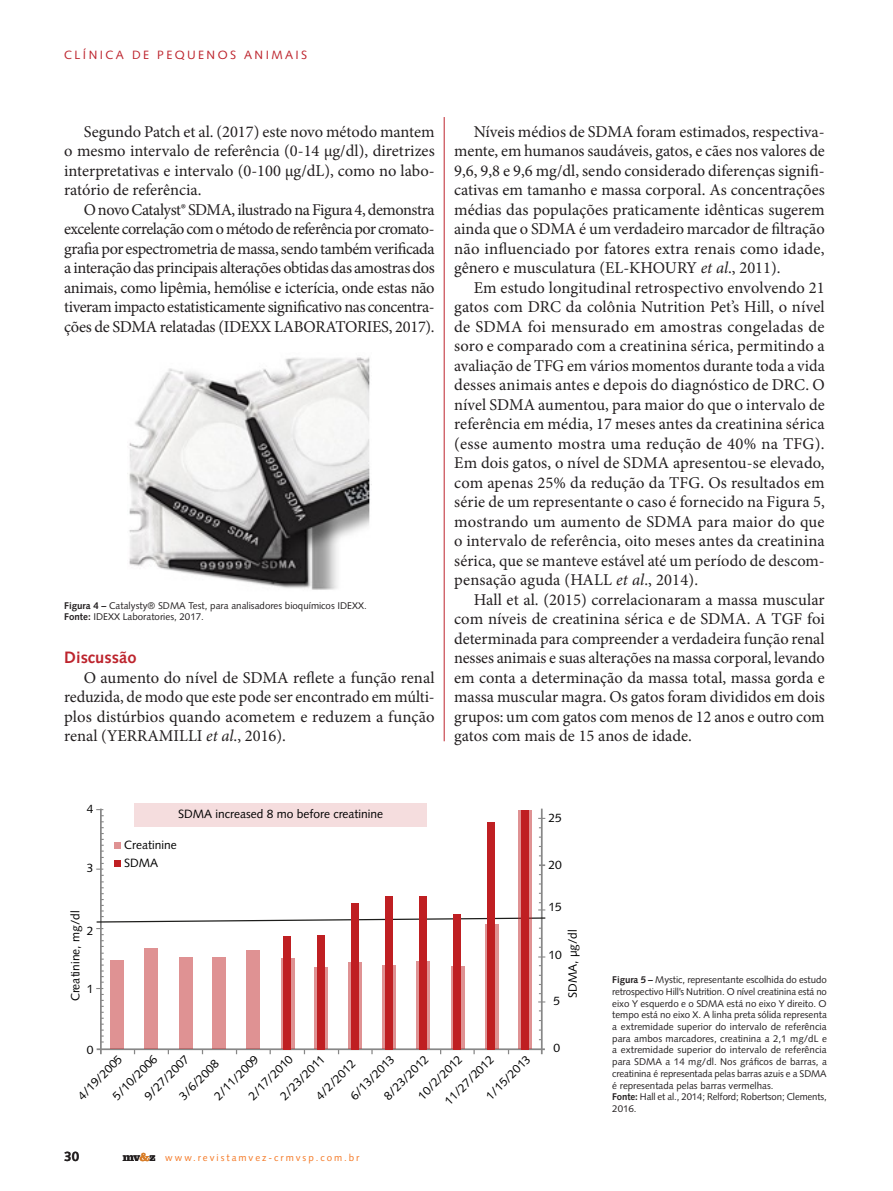
<style>
.page{position:relative;width:893px;height:1191px;background:#fff}
.page>*{position:absolute;margin:0;border:0;box-sizing:border-box;transform-origin:0 0}
.TEXTO{font:16.5px/19.5px "Minion Pro";color:#231f20;text-align:justify}
.SUB_1{font:700 16.5px "Syntax LT Std";color:#bd242d}
.t1{font:700 13.5px "Syntax LT Std";color:#231f20}
.t2{font:12px/24.8px "Syntax LT Std";color:#000}
.t3{font:12px "Syntax LT Std";letter-spacing:.2em;color:#bd242d}
.LEGENDA_-_QUADRO_IMA{font:9.75px/11.7px "Syntax LT Std";color:#231f20;text-align:justify}
.FONTE_Quadro_imagem{font:9.75px/11.7px "Syntax LT Std";letter-spacing:-.01em;color:#231f20}
.t4{font:9.75px "Syntax LT Std";letter-spacing:.2em;color:#f47824}
.s1{font-weight:700}
.s2{font-style:italic}
.s3{font-family:"Clarendon LT Std";font-weight:700;font-size:12px;color:#231f20}
.s4{font-family:"Clarendon LT Std";font-weight:700;font-size:12px;color:#d87d28}
</style>
<div class="page">
<hr style="left:444px;top:117px;width:1px;height:624px;background:#bd242d">
<img style="left:129px;top:357px;width:241px;height:233px">
<div style="left:135px;top:802px;width:292px;height:24px;background:#f5ddde"></div>
<hr style="left:100px;top:808px;width:2px;height:246px;background:#878787">
<hr style="left:97px;top:1048px;width:448px;height:2px;background:#878787">
<hr style="left:541px;top:808px;width:2px;height:246px;background:#878787">
<svg style="left:96px;top:809px;width:450px;height:233px"></svg>
<div style="left:110px;top:960px;width:13px;height:89px;background:#df9293"></div>
<div style="left:145px;top:948px;width:13px;height:101px;background:#df9293"></div>
<div style="left:179px;top:957px;width:13px;height:92px;background:#df9293"></div>
<div style="left:212px;top:957px;width:13px;height:92px;background:#df9293"></div>
<div style="left:247px;top:950px;width:13px;height:99px;background:#df9293"></div>
<div style="left:281px;top:958px;width:13px;height:91px;background:#df9293"></div>
<svg style="left:314px;top:967px;width:13px;height:82px"></svg>
<div style="left:349px;top:962px;width:13px;height:87px;background:#df9293"></div>
<svg style="left:382px;top:965px;width:13px;height:84px"></svg>
<svg style="left:416px;top:961px;width:13px;height:88px"></svg>
<svg style="left:451px;top:966px;width:13px;height:83px"></svg>
<svg style="left:486px;top:924px;width:13px;height:125px"></svg>
<svg style="left:518px;top:810px;width:13px;height:239px"></svg>
<div style="left:114px;top:842px;width:7px;height:7px;background:#df9293"></div>
<div style="left:114px;top:859px;width:7px;height:7px;background:#bf1f22"></div>
<div style="left:283px;top:936px;width:8px;height:113px;background:#bf1f22"></div>
<div style="left:317px;top:935px;width:7px;height:114px;background:#bf1f22"></div>
<div style="left:351px;top:903px;width:8px;height:146px;background:#bf1f22"></div>
<div style="left:385px;top:895px;width:7px;height:154px;background:#bf1f22"></div>
<div style="left:420px;top:895px;width:7px;height:154px;background:#bf1f22"></div>
<div style="left:487px;top:822px;width:7px;height:227px;background:#bf1f22"></div>
<div style="left:454px;top:914px;width:7px;height:135px;background:#bf1f22"></div>
<div style="left:521px;top:810px;width:7px;height:239px;background:#bf1f22"></div>
<p class="t3" style="left:64px;top:47px;width:245px">CLÍNICA DE PEQUENOS ANIMAIS</p>
<p class="TEXTO" style="left:64px;top:122px;width:372px;text-indent:20px">Segundo Patch et al. (2017) este novo método mantem o mesmo intervalo de referência (0-14 μg/dl), diretrizes interpretativas e intervalo (0-100 μg/dL), como no labo&shy;ratório de referência.</p>
<p class="TEXTO" style="left:64px;top:200px;width:372px;text-indent:20px">O novo Catalyst® SDMA, ilustrado na Figura 4, demonstra excelente correlação com o método de referência por cromato&shy;grafia por espectrometria de massa, sendo também verificada a interação das principais alterações obtidas das amostras dos animais, como lipêmia, hemólise e icterícia, onde estas não tiveram impacto estatisticamente significativo nas concentra&shy;ções de SDMA relatadas (IDEXX LABORATORIES, 2017).</p>
<p class="LEGENDA_-_QUADRO_IMA" style="left:64px;top:599px;width:304px"><span class="s1">Figura 4 –</span> Catalysty® SDMA Test, para analisadores bioquímicos IDEXX.</p>
<p class="FONTE_Quadro_imagem" style="left:64px;top:611px;width:141px"><span class="s1">Fonte:</span> IDEXX Laboratories, 2017.</p>
<p class="SUB_1" style="left:64px;top:648px;width:74px">Discussão</p>
<p class="TEXTO" style="left:64px;top:668px;width:372px;text-indent:20px">O aumento do nível de SDMA reflete a função renal reduzida, de modo que este pode ser encontrado em múlti&shy;plos distúrbios quando acometem e reduzem a função renal (YERRAMILLI <span class="s2">et al</span>., 2016).</p>
<p class="TEXTO" style="left:454px;top:122px;width:372px;text-indent:20px">Níveis médios de SDMA foram estimados, respectiva&shy;mente, em humanos saudáveis, gatos, e cães nos valores de 9,6, 9,8 e 9,6 mg/dl, sendo considerado diferenças signifi&shy;cativas em tamanho e massa corporal. As concentrações médias das populações praticamente idênticas sugerem ainda que o SDMA é um verdadeiro marcador de filtração não influenciado por fatores extra renais como idade, gênero e musculatura (EL-KHOURY <span class="s2">et al</span>., 2011).</p>
<p class="TEXTO" style="left:454px;top:278px;width:372px;text-indent:20px">Em estudo longitudinal retrospectivo envolvendo 21 gatos com DRC da colônia Nutrition Pet’s Hill, o nível de SDMA foi mensurado em amostras congeladas de soro e comparado com a creatinina sérica, permitindo a avaliação de TFG em vários momentos durante toda a vida desses animais antes e depois do diagnóstico de DRC. O nível SDMA aumentou, para maior do que o intervalo de referência em média, 17 meses antes da creatinina sérica (esse aumento mostra uma redução de 40% na TFG).<br>Em dois gatos, o nível de SDMA apresentou-se elevado, com apenas 25% da redução da TFG. Os resultados em série de um representante o caso é fornecido na Figura 5, mostrando um aumento de SDMA para maior do que o intervalo de referência, oito meses antes da creatinina sérica, que se manteve estável até um período de descom&shy;pensação aguda (HALL <span class="s2">et al</span>., 2014).</p>
<p class="TEXTO" style="left:454px;top:590px;width:372px;text-indent:20px">Hall et al. (2015) correlacionaram a massa muscular com níveis de creatinina sérica e de SDMA. A TGF foi determinada para compreender a verdadeira função renal nesses animais e suas alterações na massa corporal, levando em conta a determinação da massa total, massa gorda e massa muscular magra. Os gatos foram divididos em dois grupos: um com gatos com menos de 12 anos e outro com gatos com mais de 15 anos de idade.</p>
<p class="t2" style="left:87px;top:796px;width:8px">4</p>
<p class="t2" style="left:87px;top:856px;width:8px">3</p>
<p class="t2" style="left:63px;top:1001px;width:92px;rotate:-90deg">Creatinine, mg/dl</p>
<p class="t2" style="left:87px;top:918px;width:8px">2</p>
<p class="t2" style="left:87px;top:976px;width:8px">1</p>
<p class="t2" style="left:178px;top:801px;width:206px">SDMA increased 8 mo before creatinine</p>
<p class="t2" style="left:124px;top:832px;width:54px">Creatinine</p>
<p class="t2" style="left:124px;top:850px;width:35px">SDMA</p>
<p class="t2" style="left:87px;top:1037px;width:8px">0</p>
<p class="t2" style="left:88px;top:1071px;width:59px;text-indent:-25px;rotate:-45deg">4/19/2005<br>5/10/2006</p>
<p class="t2" style="left:242px;top:1088px;width:59px;rotate:-45deg">2/17/2010</p>
<p class="t2" style="left:207px;top:1088px;width:59px;rotate:-45deg">2/11/2009</p>
<p class="t2" style="left:138px;top:1088px;width:59px;rotate:-45deg">9/27/2007</p>
<p class="t2" style="left:377px;top:1088px;width:59px;rotate:-45deg">8/23/2012</p>
<p class="t2" style="left:411px;top:1088px;width:59px;rotate:-45deg">10/2/2012</p>
<p class="t2" style="left:461px;top:1070px;width:59px;line-height:25.7px;text-indent:-33px;rotate:-45deg">11/27/2012<br>1/15/2013</p>
<p class="t2" style="left:343px;top:1088px;width:59px;rotate:-45deg">6/13/2013</p>
<p class="t2" style="left:274px;top:1088px;width:59px;rotate:-45deg">2/23/2011</p>
<p class="t2" style="left:172px;top:1088px;width:52px;rotate:-45deg">3/6/2008</p>
<p class="t2" style="left:309px;top:1088px;width:52px;rotate:-45deg">4/2/2012</p>
<p class="t2" style="left:548px;top:805px;width:15px">25</p>
<p class="t2" style="left:548px;top:852px;width:15px">20</p>
<p class="t2" style="left:548px;top:894px;width:15px">15</p>
<p class="t2" style="left:548px;top:942px;width:15px">10</p>
<p class="t2" style="left:553px;top:988px;width:8px">5</p>
<p class="t2" style="left:553px;top:1035px;width:8px">0</p>
<p class="t2" style="left:560px;top:998px;width:70px;rotate:-90deg">SDMA, μg/dl</p>
<p class="t1" style="left:64px;top:1148px;width:17px">30</p>
<p class="t4" style="left:123px;top:1151px;width:238px"><span class="s3">mv</span><span class="s4">&amp;</span><span class="s3">z</span> www.revistamvez-crmvsp.com.br</p>
<p class="LEGENDA_-_QUADRO_IMA" style="left:612px;top:974px;width:216px"><span class="s1">Figura 5 –</span> Mystic, representante escolhida do estudo retrospectivo Hill’s Nutrition. O nível creatinina está no eixo Y esquerdo e o SDMA está no eixo Y direito. O tempo está no eixo X. A linha preta sólida representa a extremidade superior do intervalo de referência para ambos marcadores, creatinina a 2,1 mg/dL e a extremidade superior do intervalo de referência para SDMA a 14 mg/dl. Nos gráficos de barras, a creatinina é representada pelas barras azuis e a SDMA é representada pelas barras vermelhas.</p>
<p class="FONTE_Quadro_imagem" style="left:612px;top:1091px;width:216px"><span class="s1">Fonte:</span> Hall et al., 2014; Relford; Robertson; Clements,<br>2016.</p>
</div>
